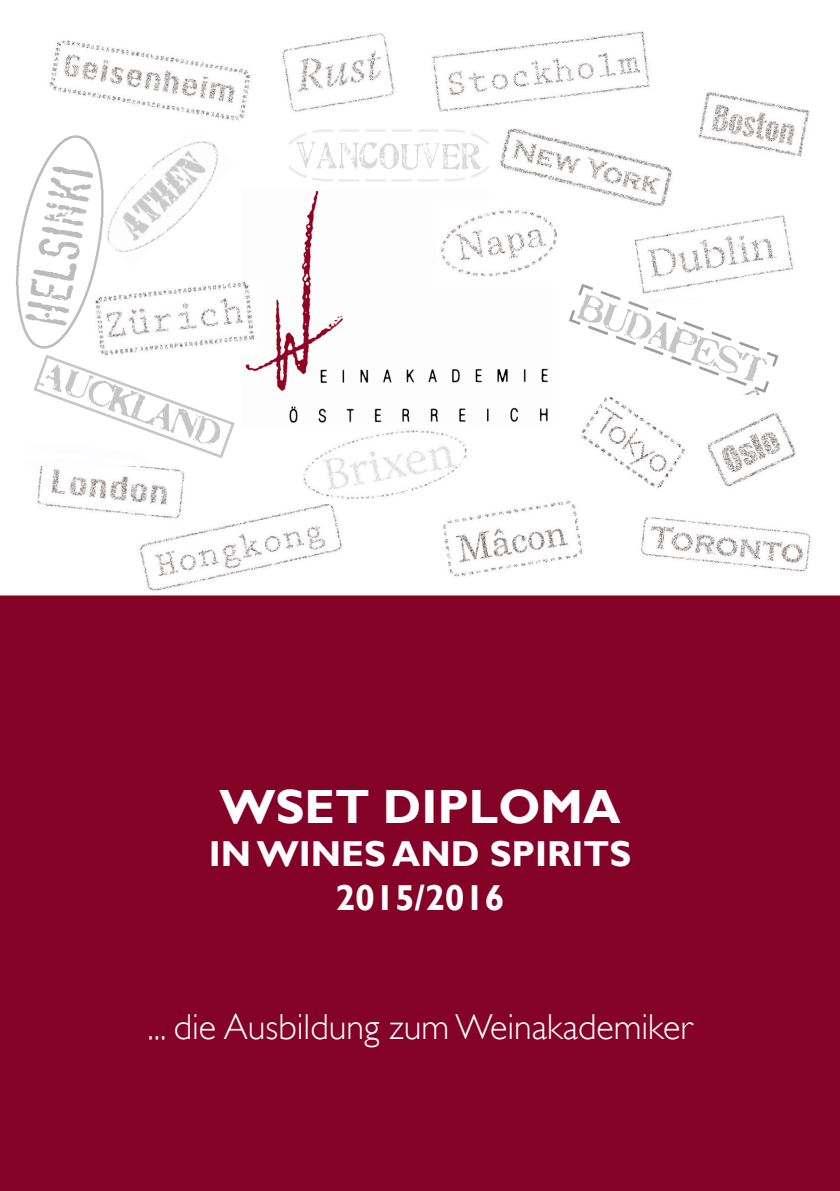
<style>
.page{position:relative;width:840px;height:1191px;background:#fff}
.page>*{position:absolute;margin:0;border:0;box-sizing:border-box;transform-origin:0 0}
.t1{font:700 48px "Gill Sans";color:#fff}
.t2{font:300 36px "Gill Sans";color:#fff}
.t3{font:700 36px "Gill Sans";color:#fff}
</style>
<div class="page">
<img style="left:139px;top:504px;width:203px;height:87px">
<div style="left:0;top:595px;width:839px;height:596px;background:#840128"></div>
<img style="left:245px;top:190px;width:303px;height:233px">
<img style="left:107px;top:141px;width:111px;height:111px">
<img style="left:698px;top:92px;width:111px;height:65px">
<img style="left:303px;top:430px;width:164px;height:69px">
<img style="left:50px;top:40px;width:201px;height:81px">
<img style="left:428px;top:498px;width:155px;height:79px">
<img style="left:37px;top:466px;width:155px;height:62px">
<img style="left:490px;top:128px;width:182px;height:79px">
<img style="left:707px;top:413px;width:89px;height:74px">
<img style="left:282px;top:33px;width:112px;height:79px">
<img style="left:432px;top:31px;width:218px;height:81px">
<img style="left:573px;top:396px;width:112px;height:107px">
<img style="left:640px;top:517px;width:171px;height:55px">
<img style="left:33px;top:355px;width:202px;height:111px">
<img style="left:437px;top:202px;width:119px;height:85px">
<img style="left:569px;top:283px;width:210px;height:111px">
<img style="left:621px;top:215px;width:172px;height:83px">
<img style="left:289px;top:128px;width:207px;height:56px">
<img style="left:16px;top:135px;width:88px;height:214px">
<img style="left:92px;top:281px;width:166px;height:75px">
<p class="t1" style="left:219px;top:778px;width:402px">WSET DIPLOMA</p>
<p class="t3" style="left:209px;top:832px;width:423px">IN WINES AND SPIRITS</p>
<p class="t3" style="left:335px;top:875px;width:171px">2015/2016</p>
<p class="t2" style="left:147px;top:1006px;width:546px">... die Ausbildung zum Weinakademiker</p>
</div>
